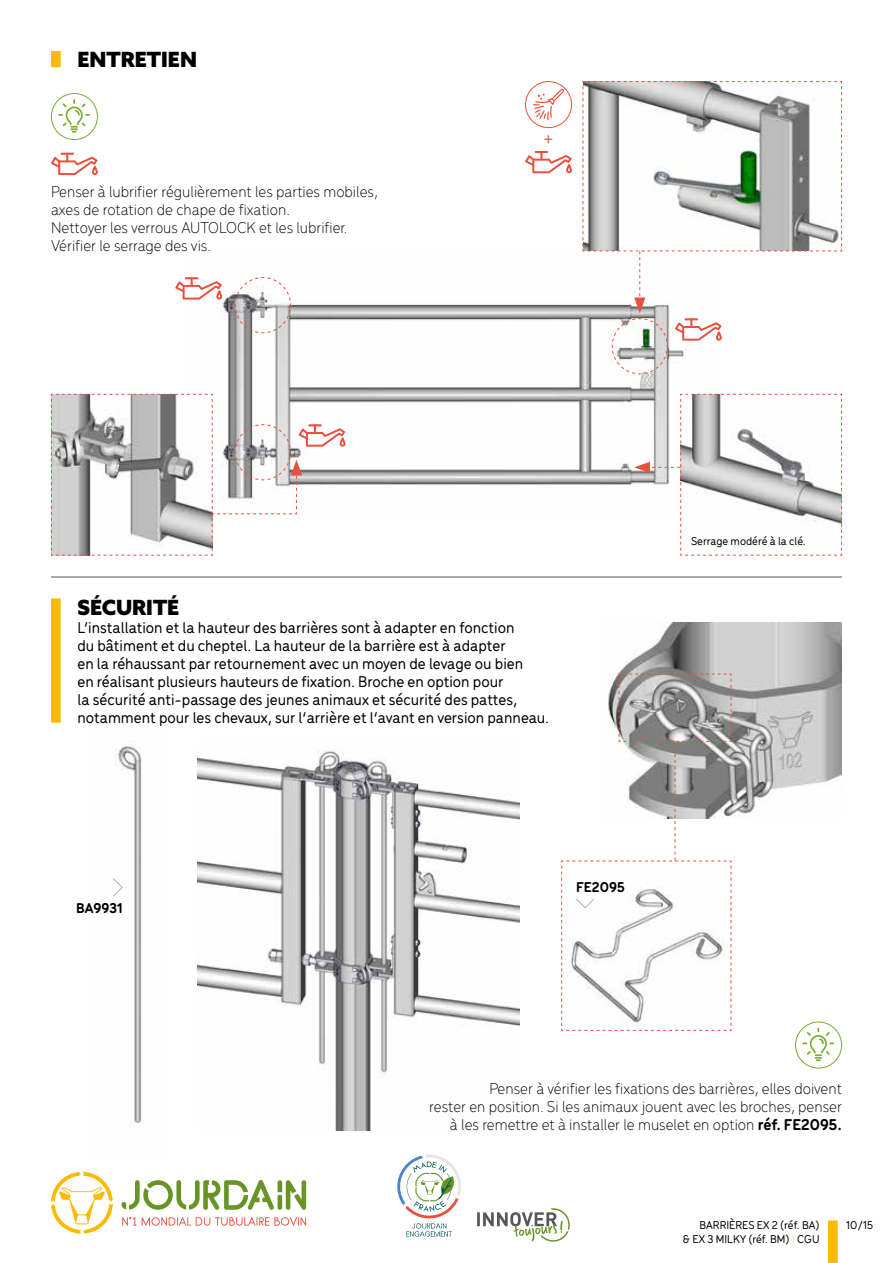
<style>
.page{position:relative;width:893px;height:1263px;background:#fff}
.page>*{position:absolute;margin:0;border:0;box-sizing:border-box;transform-origin:0 0}
.t1{font:900 21px "Azo Sans";color:#000}
.t2{font:500 16.5px/18px "Menco";color:#000}
.t3{font:300 16.5px/18px "Menco";color:#000}
.t4{font:500 16.5px "Menco";color:#ea503d}
.t5{font:700 15px "Menco";color:#000}
.t6{font:500 12px "Menco";color:#000}
.s1{font-weight:700}
.s2{font-weight:100;color:#79ac2c}
</style>
<div class="page">
<div style="left:828px;top:1220px;width:10px;height:43px;background:#fbba00"></div>
<svg style="left:122px;top:1217px;width:184px;height:8px"></svg>
<svg style="left:122px;top:1180px;width:184px;height:30px"></svg>
<svg style="left:51px;top:1172px;width:62px;height:62px"></svg>
<svg style="left:477px;top:1208px;width:93px;height:34px"></svg>
<svg style="left:397px;top:1155px;width:64px;height:81px"></svg>
<img style="left:115px;top:746px;width:27px;height:382px">
<img style="left:198px;top:751px;width:322px;height:380px">
<img style="left:222px;top:294px;width:448px;height:191px">
<div style="left:51px;top:51px;width:10px;height:16px;background:#fbba00"></div>
<div style="left:51px;top:598px;width:10px;height:125px;background:#fbba00"></div>
<hr style="left:51px;top:577px;width:791px;height:1px;background:#575756">
<svg style="left:51px;top:153px;width:47px;height:22px"></svg>
<div style="left:51px;top:93px;width:47px;height:47px;border:1px solid #79ac2c;border-radius:50%"></div>
<svg style="left:58px;top:99px;width:32px;height:34px"></svg>
<svg style="left:525px;top:151px;width:47px;height:22px"></svg>
<svg style="left:175px;top:277px;width:47px;height:23px"></svg>
<svg style="left:525px;top:82px;width:47px;height:46px"></svg>
<div style="left:525px;top:81px;width:47px;height:47px;border:1px solid #ea503d;border-radius:50%"></div>
<svg style="left:532px;top:88px;width:33px;height:33px"></svg>
<svg style="left:235px;top:277px;width:56px;height:56px"></svg>
<svg style="left:51px;top:393px;width:295px;height:163px"></svg>
<svg style="left:582px;top:81px;width:260px;height:294px"></svg>
<svg style="left:634px;top:393px;width:208px;height:163px"></svg>
<div style="left:795px;top:1022px;width:47px;height:46px;border:1px solid #79ac2c;border-radius:50%"></div>
<svg style="left:802px;top:1028px;width:32px;height:33px"></svg>
<img style="left:618px;top:623px;width:224px;height:194px">
<svg style="left:561px;top:673px;width:171px;height:358px"></svg>
<svg style="left:113px;top:878px;width:10px;height:19px"></svg>
<p class="t1" style="left:77px;top:46px;width:121px">ENTRETIEN</p>
<p class="t3" style="left:51px;top:182px;width:328px">Penser à lubrifier régulièrement les parties mobiles, axes de rotation de chape de fixation.<br>Nettoyer les verrous AUTOLOCK et les lubrifier.<br>Vérifier le serrage des vis.</p>
<p class="t4" style="left:544px;top:127px;width:11px">+</p>
<p class="t1" style="left:77px;top:593px;width:103px">SÉCURITÉ</p>
<p class="t2" style="left:77px;top:617px;width:473px">L’installation et la hauteur des barrières sont à adapter en fonction<br>du bâtiment et du cheptel. La hauteur de la barrière est à adapter<br>en la réhaussant par retournement avec un moyen de levage ou bien<br>en réalisant plusieurs hauteurs de fixation. Broche en option pour<br>la sécurité anti-passage des jeunes animaux et sécurité des pattes, notamment pour les chevaux, sur l’arrière et l’avant en version panneau.</p>
<p class="t5" style="left:76px;top:897px;width:48px">BA9931</p>
<p class="t5" style="left:576px;top:876px;width:50px">FE2095</p>
<p class="t6" style="left:691px;top:532px;width:116px">Serrage modéré à la clé.</p>
<p class="t3" style="left:429px;top:1078px;width:414px;text-align:right">Penser à vérifier les fixations des barrières, elles doivent<br>rester en position. Si les animaux jouent avec les broches, penser à les remettre et à installer le muselet en option <span class="s1">réf. FE2095.</span></p>
<p class="t6" style="left:699px;top:1217px;width:121px">BARRIÈRES EX 2 (réf. BA)</p>
<p class="t6" style="left:846px;top:1217px;width:29px">10/15</p>
<p class="t6" style="left:683px;top:1230px;width:138px">&amp; EX 3 MILKY (réf. BM) <span class="s2">|</span> CGU</p>
</div>
